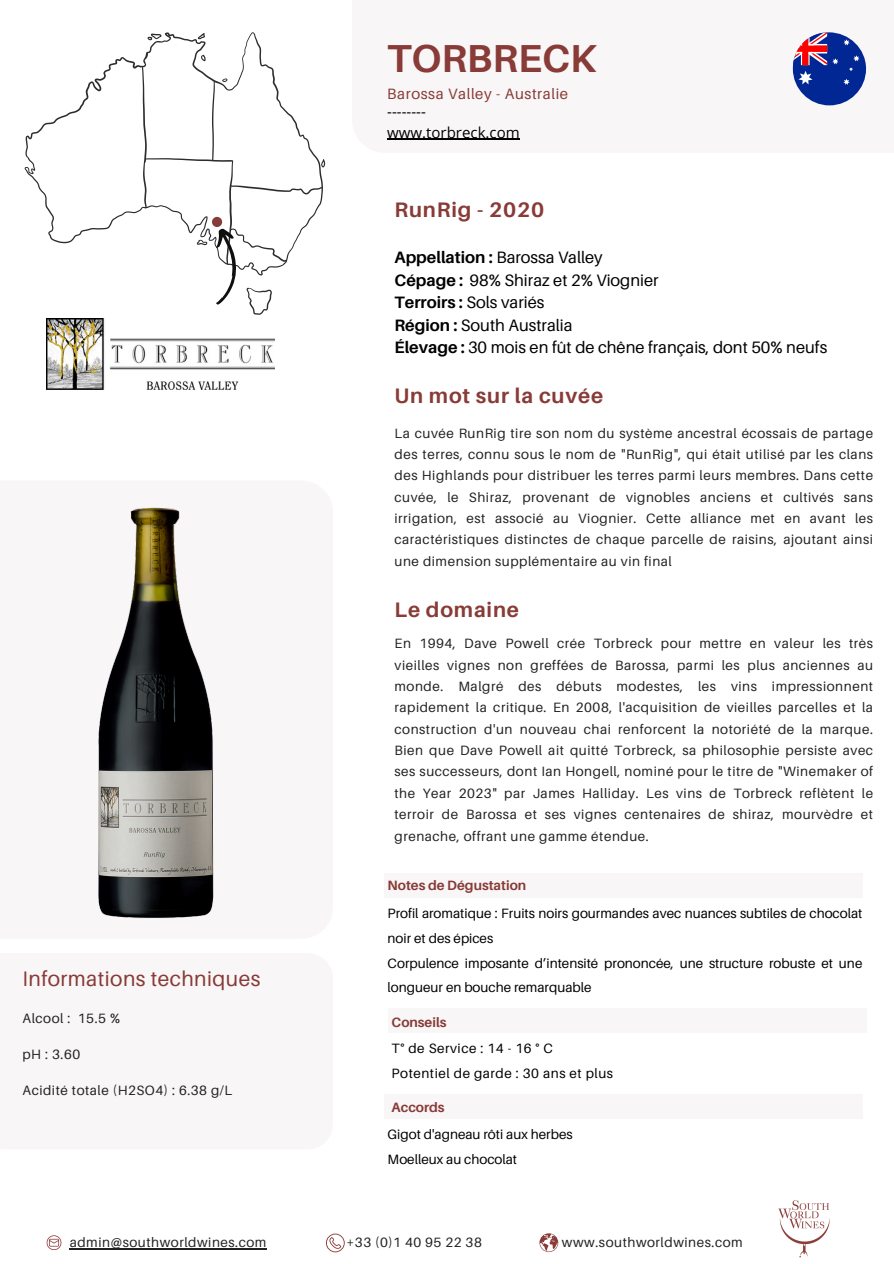
<style>
.page{position:relative;width:894px;height:1264px;background:#fff}
.page>*{position:absolute;margin:0;border:0;box-sizing:border-box;transform-origin:0 0}
.t1{font:700 39px "Aileron";color:#883b37}
.t2{font:700 21px "Aileron";letter-spacing:.04em;color:#883b37}
.t3{font:21px "Aileron";letter-spacing:.02em;color:#883b37}
.t4{font:16.5px/22.5px "Aileron";color:#000}
.t5{font:15px/20.2px "Open Sans";color:#000}
.t6{font:15px "Aileron";letter-spacing:.04em;color:#883b37}
.t7{font:13.5px/21.3px "Aileron";letter-spacing:.04em;color:#222;text-align:justify}
.t8{font:13.5px/24.8px "Aileron";color:#000}
.t9{font:13.5px "Aileron";letter-spacing:.04em;color:#000}
.t10{font:700 13.5px "Aileron";color:#883b37}
.s1{font-weight:700}
</style>
<div class="page">
<div style="left:352px;top:0;width:541px;height:153px;background:#f9f6f7"></div>
<div style="left:383px;top:872px;width:479px;height:25px;background:#f8f6f7"></div>
<div style="left:383px;top:1093px;width:479px;height:25px;background:#f8f6f7"></div>
<div style="left:387px;top:1007px;width:479px;height:25px;background:#f8f6f7"></div>
<svg style="left:539px;top:1233px;width:19px;height:18px"></svg>
<hr style="left:70px;top:1248px;width:197px;height:1px;background:#222">
<svg style="left:326px;top:1233px;width:18px;height:19px"></svg>
<img style="left:778px;top:1200px;width:52px;height:58px">
<svg style="left:47px;top:1235px;width:14px;height:14px"></svg>
<hr style="left:387px;top:139px;width:132px;height:1px;background:#000">
<svg style="left:792px;top:32px;width:73px;height:73px"></svg>
<img style="left:97px;top:507px;width:117px;height:411px">
<img style="left:47px;top:318px;width:227px;height:71px">
<svg style="left:323px;top:159px;width:2px;height:8px"></svg>
<svg style="left:246px;top:288px;width:26px;height:27px"></svg>
<svg style="left:25px;top:32px;width:298px;height:243px"></svg>
<div style="left:212px;top:217px;width:10px;height:10px;background:#883b37;border-radius:50%"></div>
<svg style="left:214px;top:228px;width:23px;height:77px"></svg>
<h2 class="t1" style="left:387px;top:34px;width:211px">TORBRECK</h2>
<h4 class="t6" style="left:387px;top:84px;width:182px">Barossa Valley - Australie</h4>
<h4 class="t5" style="left:387px;top:101px;width:134px">-------- www.torbreck.com</h4>
<p class="t2" style="left:394px;top:196px;width:151px">RunRig - 2020</p>
<p class="t4" style="left:394px;top:246px;width:434px"><span class="s1">Appellation :</span> Barossa Valley<br><span class="s1">Cépage :</span> 98% Shiraz et 2% Viognier<br><span class="s1">Terroirs :</span> Sols variés<br><span class="s1">Région :</span> South Australia<br><span class="s1">Élevage :</span> 30 mois en fût de chêne français, dont 50% neufs</p>
<p class="t2" style="left:394px;top:382px;width:210px">Un mot sur la cuvée</p>
<h5 class="t7" style="left:394px;top:422px;width:480px">La cuvée RunRig tire son nom du système ancestral écossais de partage des terres, connu sous le nom de "RunRig", qui était utilisé par les clans des Highlands pour distribuer les terres parmi leurs membres. Dans cette cuvée, le Shiraz, provenant de vignobles anciens et cultivés sans irrigation, est associé au Viognier. Cette alliance met en avant les caractéristiques distinctes de chaque parcelle de raisins, ajoutant ainsi une dimension supplémentaire au vin final</h5>
<p class="t3" style="left:22px;top:966px;width:239px">Informations techniques</p>
<h2 class="t7" style="left:22px;top:1007px;width:99px">Alcool : 15.5 %</h2>
<p class="t7" style="left:22px;top:1043px;width:59px">pH : 3.60</p>
<h5 class="t7" style="left:22px;top:1079px;width:211px">Acidité totale (H2SO4) : 6.38 g/L</h5>
<p class="t2" style="left:394px;top:597px;width:126px">Le domaine</p>
<h5 class="t7" style="left:394px;top:632px;width:480px">En 1994, Dave Powell crée Torbreck pour mettre en valeur les très vieilles vignes non greffées de Barossa, parmi les plus anciennes au monde. Malgré des débuts modestes, les vins impressionnent rapidement la critique. En 2008, l'acquisition de vieilles parcelles et la construction d'un nouveau chai renforcent la notoriété de la marque.<br>Bien que Dave Powell ait quitté Torbreck, sa philosophie persiste avec ses successeurs, dont Ian Hongell, nominé pour le titre de "Winemaker of the Year 2023" par James Halliday. Les vins de Torbreck reflètent le terroir de Barossa et ses vignes centenaires de shiraz, mourvèdre et grenache, offrant une gamme étendue.</h5>
<p class="t10" style="left:387px;top:877px;width:140px">Notes de Dégustation</p>
<p class="t8" style="left:387px;top:900px;width:476px">Profil aromatique : Fruits noirs gourmandes avec nuances subtiles de chocolat noir et des épices</p>
<p class="t8" style="left:387px;top:950px;width:476px">Corpulence imposante d’intensité prononcée, une structure robuste et une longueur en bouche remarquable</p>
<p class="t10" style="left:391px;top:1013px;width:56px">Conseils</p>
<p class="t9" style="left:391px;top:1040px;width:163px">T° de Service : 14 - 16 ° C</p>
<p class="t9" style="left:391px;top:1065px;width:223px">Potentiel de garde : 30 ans et plus</p>
<p class="t10" style="left:391px;top:1098px;width:55px">Accords</p>
<h3 class="t8" style="left:387px;top:1121px;width:186px">Gigot d'agneau rôti aux herbes</h3>
<p class="t8" style="left:387px;top:1146px;width:131px">Moelleux au chocolat</p>
<h1 class="t7" style="left:70px;top:1231px;width:198px">admin@southworldwines.com</h1>
<h1 class="t7" style="left:346px;top:1231px;width:137px">+33 (0)1 40 95 22 38</h1>
<h1 class="t7" style="left:562px;top:1231px;width:182px">www.southworldwines.com</h1>
</div>
